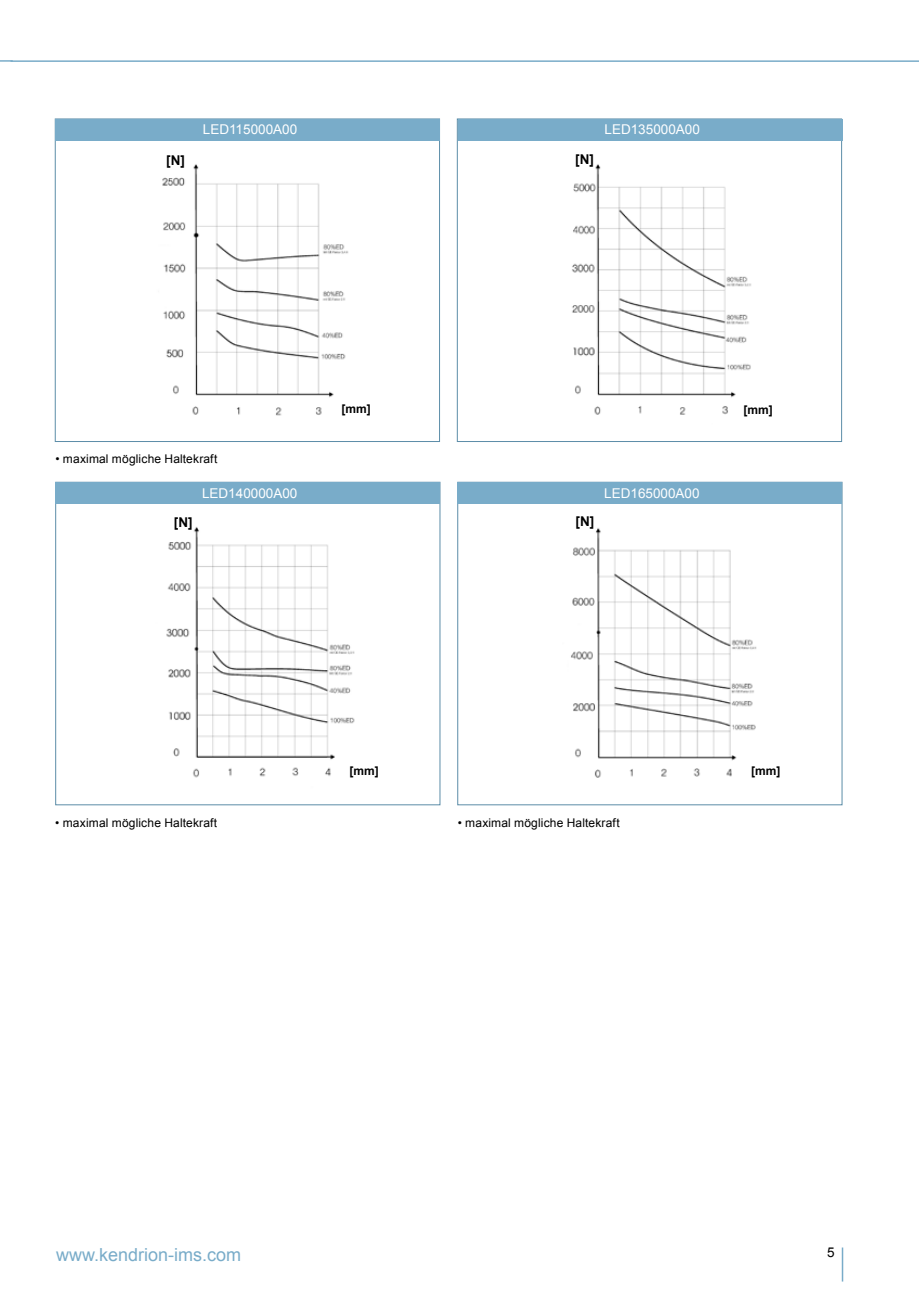
<style>
.page{position:relative;width:919px;height:1289px;background:#fff}
.page>*{position:absolute;margin:0;border:0;box-sizing:border-box;transform-origin:0 0}
.t1{font:18px "Arial";color:#79acc9}
.t2{font:13.5px "Arial";color:#fff}
.t3{font:700 13.5px "Arial";color:#000}
.t4{font:13.5px "Arial";color:#000}
.t5{font:12px "Arial";letter-spacing:.01em;color:#000}
.t6{font:700 12px "Arial";color:#000}
</style>
<div class="page">
<hr style="left:841px;top:1247px;width:2px;height:34px;background:#79acc9">
<hr style="left:11px;top:60px;width:907px;height:2px;background:#79acc9">
<svg style="left:0;top:60px;width:13px;height:2px"></svg>
<img style="left:131px;top:140px;width:250px;height:276px">
<img style="left:533px;top:140px;width:249px;height:275px">
<img style="left:534px;top:503px;width:249px;height:275px">
<img style="left:166px;top:527px;width:189px;height:251px">
<div style="left:56px;top:119px;width:384px;height:21px;background:#79acc9"></div>
<div style="left:458px;top:119px;width:384px;height:21px;background:#79acc9"></div>
<div style="left:55px;top:482px;width:385px;height:21px;background:#79acc9"></div>
<div style="left:457px;top:482px;width:385px;height:21px;background:#79acc9"></div>
<p class="t3" style="left:166px;top:152px;width:20px">[N]</p>
<p class="t2" style="left:203px;top:121px;width:96px">LED115000A00</p>
<p class="t2" style="left:604px;top:121px;width:97px">LED135000A00</p>
<p class="t3" style="left:575px;top:150px;width:20px">[N]</p>
<p class="t5" style="left:55px;top:451px;width:163px">• maximal mögliche Haltekraft</p>
<p class="t6" style="left:341px;top:401px;width:31px">[mm]</p>
<p class="t3" style="left:174px;top:513px;width:20px">[N]</p>
<p class="t2" style="left:202px;top:484px;width:97px">LED140000A00</p>
<p class="t2" style="left:604px;top:484px;width:97px">LED165000A00</p>
<p class="t3" style="left:575px;top:512px;width:20px">[N]</p>
<p class="t6" style="left:743px;top:401px;width:31px">[mm]</p>
<p class="t6" style="left:349px;top:763px;width:31px">[mm]</p>
<p class="t5" style="left:55px;top:814px;width:163px">• maximal mögliche Haltekraft</p>
<p class="t5" style="left:457px;top:815px;width:163px">• maximal mögliche Haltekraft</p>
<p class="t6" style="left:751px;top:763px;width:31px">[mm]</p>
<h1 class="t1" style="left:56px;top:1242px;width:187px">www.kendrion-ims.com</h1>
<p class="t4" style="left:827px;top:1243px;width:9px">5</p>
</div>
